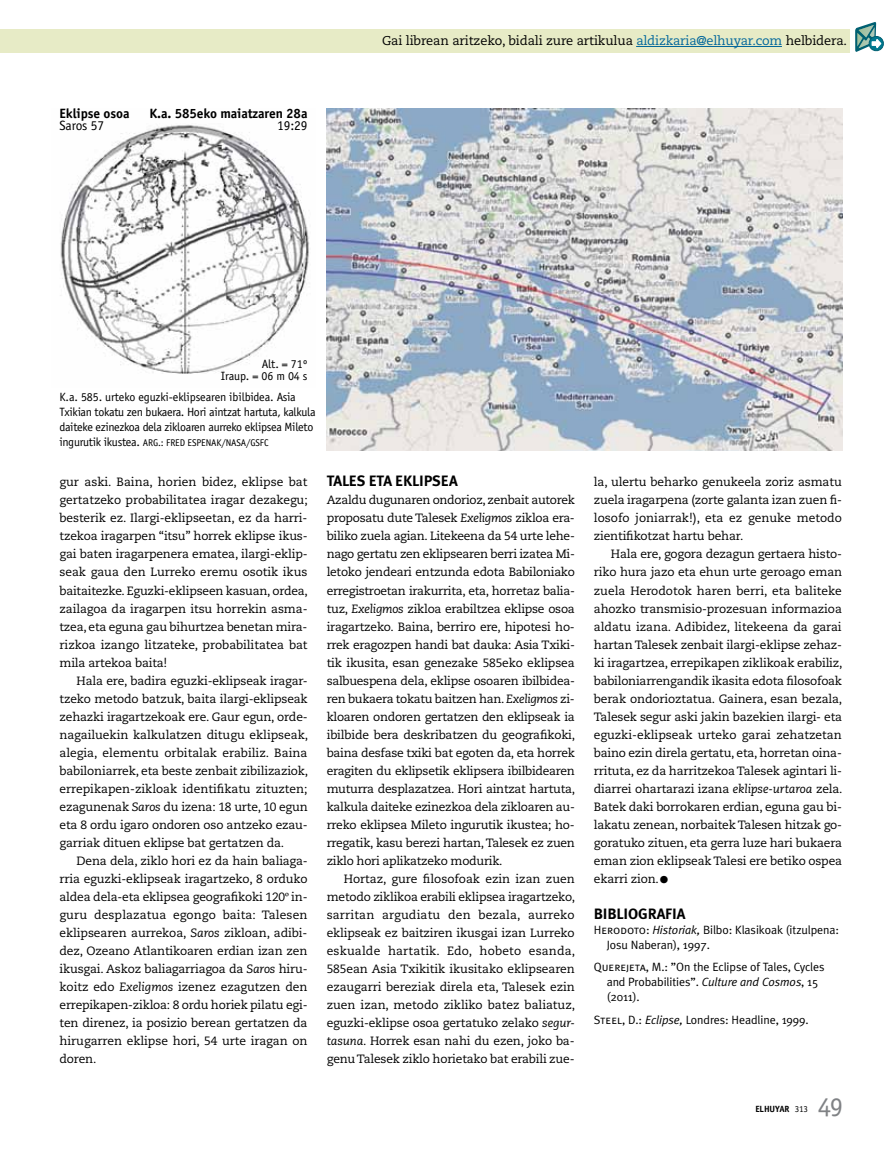
<style>
.page{position:relative;width:893px;height:1149px;background:#fff}
.page>*{position:absolute;margin:0;border:0;box-sizing:border-box;transform-origin:0 0}
.t1{font:27px "Officina Sans Std";color:#808285}
.t2{font:700 15px "Meta Plus";letter-spacing:.085em;color:#000}
.t3{font:700 15px "Meta Plus";letter-spacing:.055em;color:#000}
.t4{font:700 13.5px "Officina Sans Std";letter-spacing:-.01em;color:#000}
.t5{font:13.5px "Officina Sans Std";letter-spacing:-.01em;color:#000}
.t6{font:12.75px "Caecilia LT Std";letter-spacing:-.01em;color:#000}
.t7{font:12px/18px "Caecilia LT Std";letter-spacing:-.015em;color:#000;text-align:justify}
.t8{font:12px/15px "Meta Plus Normal";letter-spacing:-.005em;color:#000}
.t9{font:12px/15px "Officina Sans Std";letter-spacing:-.025em;color:#000}
.t10{font:9.75px "Officina Sans Std";letter-spacing:-.01em;color:#000}
.t11{font:700 9px "Officina Sans Std";letter-spacing:-.01em;color:#000}
.s1{color:#00669b}
.s2{font-size:12px}
.s3{font-style:italic}
.s4{font-family:"Times New Roman"}
.s5{font-family:"Meta Plus Normal";font-size:21px}
.s6{font-family:"Meta Plus Normal Caps"}
.s7{font-weight:400}
</style>
<div class="page">
<div style="left:0;top:29px;width:849px;height:23px;background:#e7ebc6"></div>
<svg style="left:855px;top:22px;width:29px;height:30px"></svg>
<div style="left:871px;top:41px;width:8px;height:5px;background:#fff"></div>
<hr style="left:636px;top:46px;width:146px;height:1px;background:#00669b">
<img style="left:327px;top:108px;width:515px;height:342px">
<img style="left:60px;top:125px;width:249px;height:249px">
<p class="t4" style="left:60px;top:105px;width:72px">Eklipse osoa</p>
<p class="t5" style="left:60px;top:117px;width:46px">Saros 57</p>
<p class="t4" style="left:150px;top:105px;width:160px">K.a. 585eko maiatzaren 28a</p>
<p class="t5" style="left:277px;top:117px;width:32px">19:29</p>
<p class="t6" style="left:382px;top:33px;width:466px">Gai librean aritzeko, bidali zure artikulua <span class="s1">aldizkaria@elhuyar.com</span> helbidera.</p>
<p class="t9" style="left:221px;top:358px;width:88px;line-height:12px;text-align:right">Alt. = 71º<br>Iraup. = 06 m 04 s</p>
<p class="t9" style="left:60px;top:389px;width:258px">K.a. 585. urteko eguzki-eklipsearen ibilbidea. Asia<br>Txikian tokatu zen bukaera. Hori aintzat hartuta, kalkula daiteke ezinezkoa dela zikloaren aurreko eklipsea Mileto</p>
<p class="t10" style="left:60px;top:437px;width:211px"><span class="s2">ingurutik ikustea.</span> Arg.: Fred Espe nak/N ASA/GSFC</p>
<p class="t7" style="left:60px;top:473px;width:250px">gur aski. Baina, horien bidez, eklipse bat gertatzeko probabilitatea iragar dezakegu; besterik ez. Ilargi-eklipseetan, ez da harri&shy;tzekoa iragarpen “itsu” horrek eklipse ikus&shy;gai baten iragarpenera ematea, ilargi-eklip&shy;seak gaua den Lurreko eremu osotik ikus baitaitezke. Eguzki-eklipseen kasuan, ordea, zailagoa da iragarpen itsu horrekin asma&shy;tzea, eta eguna gau bihurtzea benetan mira&shy;rizkoa izango litzateke, probabilitatea bat mila artekoa baita!</p>
<p class="t7" style="left:60px;top:671px;width:250px;text-indent:17px">Hala ere, badira eguzki-eklipseak iragar&shy;tzeko metodo batzuk, baita ilargi-eklipseak zehazki iragartzekoak ere. Gaur egun, orde&shy;nagailuekin kalkulatzen ditugu eklipseak, alegia, elementu orbitalak erabiliz. Baina babiloniarrek, eta beste zenbait zibilizaziok, errepikapen-zikloak identifikatu zituzten; ezagunenak <span class="s3">Saros</span> du izena: 18 urte, 10 egun eta 8 ordu igaro ondoren oso antzeko ezau&shy;garriak dituen eklipse bat gertatzen da.</p>
<p class="t7" style="left:60px;top:851px;width:250px;text-indent:17px">Dena dela, ziklo hori ez da hain baliaga&shy;rria eguzki-eklipseak iragartzeko, 8 orduko aldea dela-eta eklipsea geografikoki 120<span class="s4">º</span> in&shy;guru desplazatua egongo baita: Talesen eklipsearen aurrekoa, <span class="s3">Saros</span> zikloan, adibi&shy;dez, Ozeano Atlantikoaren erdian izan zen ikusgai. Askoz baliagarriagoa da <span class="s3">Saros</span> hiru&shy;koitz edo <span class="s3">Exeligmos</span> izenez ezagutzen den errepikapen-zikloa: 8 ordu horiek pilatu egi&shy;ten direnez, ia posizio berean gertatzen da hirugarren eklipse hori, 54 urte iragan on doren.</p>
<p class="t2" style="left:327px;top:472px;width:132px">TALES ETA EKLIPSEA</p>
<p class="t7" style="left:327px;top:491px;width:250px">Azaldu dugunaren ondorioz, zenbait autorek proposatu dute Talesek <span class="s3">Exeligmos</span> zikloa era&shy;biliko zuela agian. Litekeena da 54 urte lehe&shy;nago gertatu zen eklipsearen berri izatea Mi&shy;letoko jendeari entzunda edota Babiloniako erregistroetan irakurrita, eta, horretaz balia&shy;tuz, <span class="s3">Exeligmos</span> zikloa erabiltzea eklipse osoa iragartzeko. Baina, berriro ere, hipotesi ho&shy;rrek eragozpen handi bat dauka: Asia Txiki&shy;tik ikusita, esan genezake 585eko eklipsea salbuespena dela, eklipse osoaren ibilbidea&shy;ren bukaera tokatu baitzen han. <span class="s3">Exeligmos</span> zi&shy;kloaren ondoren gertatzen den eklipseak ia ibilbide bera deskribatzen du geografikoki, baina desfase txiki bat egoten da, eta horrek eragiten du eklipsetik eklipsera ibilbidearen muturra desplazatzea. Hori aintzat hartuta, kalkula daiteke ezinezkoa dela zikloaren au&shy;rreko eklipsea Mileto ingurutik ikustea; ho&shy;rregatik, kasu berezi hartan, Talesek ez zuen ziklo hori aplikatzeko modurik.</p>
<p class="t7" style="left:327px;top:869px;width:250px;text-indent:17px">Hortaz, gure filosofoak ezin izan zuen metodo ziklikoa erabili eklipsea iragartzeko, sarritan argudiatu den bezala, aurreko eklipseak ez baitziren ikusgai izan Lurreko eskualde hartatik. Edo, hobeto esanda, 585ean Asia Txikitik ikusitako eklipsearen ezaugarri bereziak direla eta, Talesek ezin zuen izan, metodo zikliko batez baliatuz, eguzki-eklipse osoa gertatuko zelako <span class="s3">segur&shy;tasuna</span>. Horrek esan nahi du ezen, joko ba&shy;genu Talesek ziklo horietako bat erabili zue-</p>
<p class="t7" style="left:594px;top:473px;width:250px">la, ulertu beharko genukeela zoriz asmatu zuela iragarpena (zorte galanta izan zuen fi&shy;losofo joniarrak!), eta ez genuke metodo zientifikotzat hartu behar.</p>
<p class="t7" style="left:594px;top:545px;width:250px;text-indent:17px">Hala ere, gogora dezagun gertaera histo&shy;riko hura jazo eta ehun urte geroago eman zuela Herodotok haren berri, eta baliteke ahozko transmisio-prozesuan informazioa aldatu izana. Adibidez, litekeena da garai hartan Talesek zenbait ilargi-eklipse zehaz&shy;ki iragartzea, errepikapen ziklikoak erabiliz, babiloniarrengandik ikasita edota filosofoak berak ondorioztatua. Gainera, esan bezala, Talesek segur aski jakin bazekien ilargi- eta eguzki-eklipseak urteko garai zehatzetan baino ezin direla gertatu, eta, horretan oina&shy;rrituta, ez da harritzekoa Talesek agintari li&shy;diarrei ohartarazi izana <span class="s3">eklipse-urtaroa</span> zela.<br>Batek daki borrokaren erdian, eguna gau bi&shy;lakatu zenean, norbaitek Talesen hitzak go&shy;goratuko zituen, eta gerra luze hari bukaera eman zion eklipseak Talesi ere betiko ospea ekarri zion.<span class="s5">•</span></p>
<p class="t3" style="left:594px;top:904px;width:92px">BIBLIOGRAFIA</p>
<p class="t8" style="left:607px;top:921px;width:234px;text-indent:-13px"><span class="s6">Herodoto:</span> <span class="s3">Historiak,</span> Bilbo: Klasikoak (itzulpena:<br>Josu Naberan), 1997.</p>
<p class="t8" style="left:607px;top:959px;width:219px;text-indent:-13px"><span class="s6">Querejeta, M.:</span> ”On the Eclipse of Tales, Cycles and Probabilities”. <span class="s3">Culture and Cosmos</span>, 15 (2011).</p>
<p class="t8" style="left:594px;top:1011px;width:216px"><span class="s6">Steel, D.:</span> <span class="s3">Eclipse,</span> Londres: Headline, 1999.</p>
<p class="t11" style="left:755px;top:1102px;width:54px">ELHUYAR <span class="s7">313</span></p>
<h1 class="t1" style="left:818px;top:1090px;width:27px">49</h1>
</div>
